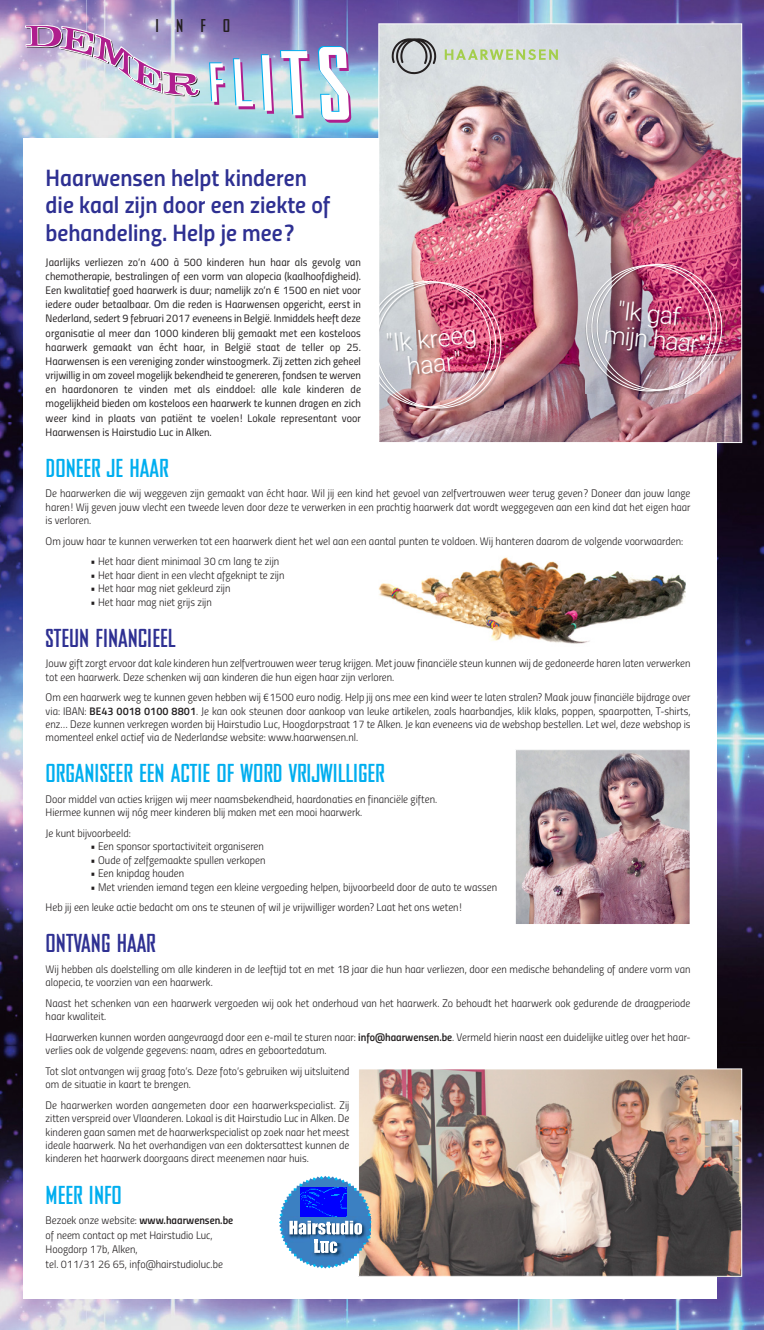
<style>
.page{position:relative;width:764px;height:1330px;background:#fff}
.page>*{position:absolute;margin:0;border:0;box-sizing:border-box;transform-origin:0 0}
.t1{font:700 61.62px "Bureau Agency";color:#af1f8e}
.t2{font:700 50.38px "Bureau Agency";color:#00aeef}
.t3{font:300 25.12px/25.1px "Roboto";color:#fff;text-align:center}
.t4{font:23.75px/27.5px "Titillium Semibold Upright";color:#2e3092}
.t5{font:700 23.75px "Bureau Agency";color:#00aeef}
.t6{font:700 23.75px "Bureau Agency";color:#2e3092}
.t7{font:700 17px "Bureau Agency";color:#231f20}
.t8{font:11px/13.5px "Titillium Light Upright";color:#231f20}
.t9{font:11px/14.1px "Titillium Regular Upright";color:#231f20;text-align:justify}
.s1{font-size:72.75px}
.s2{font-size:84px}
.s3{font-size:95.12px}
.s4{font-family:"Titillium Semibold Upright"}
</style>
<div class="page">
<img style="left:0;top:0;width:764px;height:1329px">
<div style="left:24px;top:138px;width:693px;height:1161px;background:#fff"></div>
<img style="left:379px;top:557px;width:306px;height:87px">
<svg style="left:25px;top:23px;width:175px;height:76px;background:#c5b4d2"></svg>
<img style="left:380px;top:26px;width:360px;height:415px">
<img style="left:380px;top:278px;width:124px;height:133px">
<img style="left:583px;top:261px;width:142px;height:133px">
<div style="left:378px;top:24px;width:364px;height:419px;border:1px solid #fff"></div>
<img style="left:517px;top:751px;width:171px;height:172px">
<div style="left:515px;top:749px;width:175px;height:176px;border:1px solid #fff"></div>
<img style="left:360px;top:1070px;width:380px;height:204px">
<div style="left:358px;top:1068px;width:384px;height:208px;border:1px solid #fff"></div>
<svg style="left:445px;top:49px;width:113px;height:11px"></svg>
<svg style="left:392px;top:38px;width:44px;height:36px;background:#a4a6a9"></svg>
<img style="left:279px;top:1176px;width:92px;height:92px">
<img style="left:300px;top:1188px;width:47px;height:28px">
<h3 class="t7" style="left:155px;top:19px;width:76px">INFO</h3>
<h2 class="t2" style="left:208px;top:62px;width:20px">F</h2>
<h1 class="t1" style="left:235px;top:62px;width:125px">L<span class="s1">I</span><span class="s2">T</span><span class="s3">S</span></h1>
<h3 class="t4" style="left:46px;top:166px;width:286px">Haarwensen helpt kinderen die kaal zijn door een ziekte of behandeling. Help je mee?</h3>
<p class="t9" style="left:46px;top:256px;width:317px">Jaarlijks verliezen zo’n 400 à 500 kinderen hun haar als gevolg van chemotherapie, bestralingen of een vorm van alopecia (kaalhoofdigheid).<br>Een kwalitatief goed haarwerk is duur; namelijk zo’n € 1500 en niet voor iedere ouder betaalbaar. Om die reden is Haarwensen opgericht, eerst in Nederland, sedert 9 februari 2017 eveneens in België. Inmiddels heeft deze organisatie al meer dan 1000 kinderen blij gemaakt met een kosteloos haarwerk gemaakt van écht haar, in België staat de teller op 25.<br>Haarwensen is een vereniging zonder winstoogmerk. Zij zetten zich geheel vrijwillig in om zoveel mogelijk bekendheid te genereren, fondsen te werven en haardonoren te vinden met als einddoel: alle kale kinderen de mogelijkheid bieden om kosteloos een haarwerk te kunnen dragen en zich weer kind in plaats van patiënt te voelen! Lokale representant voor Haarwensen is Hairstudio Luc in Alken.</p>
<h3 class="t5" style="left:46px;top:458px;width:124px">DONEER JE HAAR</h3>
<p class="t8" style="left:46px;top:488px;width:646px;text-align:justify">De haarwerken die wij weggeven zijn gemaakt van écht haar. Wil jij een kind het gevoel van zelfvertrouwen weer terug geven? Doneer dan jouw lange haren! Wij geven jouw vlecht een tweede leven door deze te verwerken in een prachtig haarwerk dat wordt weggegeven aan een kind dat het eigen haar is verloren.</p>
<p class="t8" style="left:46px;top:535px;width:639px">Om jouw haar te kunnen verwerken tot een haarwerk dient het wel aan een aantal punten te voldoen. Wij hanteren daarom de volgende voorwaarden:</p>
<p class="t8" style="left:91px;top:556px;width:190px">• Het haar dient minimaal 30 cm lang te zijn</p>
<p class="t8" style="left:91px;top:569px;width:195px">• Het haar dient in een vlecht afgeknipt te zijn</p>
<p class="t8" style="left:91px;top:583px;width:141px">• Het haar mag niet gekleurd zijn</p>
<p class="t8" style="left:91px;top:596px;width:123px">• Het haar mag niet grijs zijn</p>
<h3 class="t6" style="left:46px;top:628px;width:131px">STEUN FINANCIEEL</h3>
<p class="t8" style="left:46px;top:658px;width:646px">Jouw gift zorgt ervoor dat kale kinderen hun zelfvertrouwen weer terug krijgen. Met jouw financiële steun kunnen wij de gedoneerde haren laten verwerken tot een haarwerk. Deze schenken wij aan kinderen die hun eigen haar zijn verloren.</p>
<p class="t8" style="left:46px;top:691px;width:646px;text-align:justify">Om een haarwerk weg te kunnen geven hebben wij €1500 euro nodig. Help jij ons mee een kind weer te laten stralen? Maak jouw financiële bijdrage over via: IBAN: <span class="s4">BE43 0018 0100 8801</span>. Je kan ook steunen door aankoop van leuke artikelen, zoals haarbandjes, klik klaks, poppen, spaarpotten, T-shirts, enz… Deze kunnen verkregen worden bij Hairstudio Luc, Hoogdorpstraat 17 te Alken. Je kan eveneens via de webshop bestellen. Let wel, deze webshop is momenteel enkel actief via de Nederlandse website: www.haarwensen.nl.</p>
<h3 class="t5" style="left:46px;top:764px;width:340px">ORGANISEER EEN ACTIE OF WORD VRIJWILLIGER</h3>
<p class="t8" style="left:46px;top:793px;width:393px">Door middel van acties krijgen wij meer naamsbekendheid, haardonaties en financiële giften.<br>Hiermee kunnen wij nóg meer kinderen blij maken met een mooi haarwerk.</p>
<p class="t8" style="left:46px;top:827px;width:87px">Je kunt bijvoorbeeld:</p>
<p class="t8" style="left:91px;top:841px;width:175px">• Een sponsor sportactiviteit organiseren</p>
<p class="t8" style="left:91px;top:854px;width:176px">• Oude of zelfgemaakte spullen verkopen</p>
<p class="t8" style="left:91px;top:868px;width:95px">• Een knipdag houden</p>
<p class="t8" style="left:46px;top:878px;width:453px;line-height:20.5px;text-indent:45px">• Met vrienden iemand tegen een kleine vergoeding helpen, bijvoorbeeld door de auto te wassen<br>Heb jij een leuke actie bedacht om ons te steunen of wil je vrijwilliger worden? Laat het ons weten!</p>
<h3 class="t6" style="left:46px;top:934px;width:112px">ONTVANG HAAR</h3>
<p class="t8" style="left:46px;top:963px;width:646px">Wij hebben als doelstelling om alle kinderen in de leeftijd tot en met 18 jaar die hun haar verliezen, door een medische behandeling of andere vorm van alopecia, te voorzien van een haarwerk.</p>
<p class="t8" style="left:46px;top:997px;width:646px">Naast het schenken van een haarwerk vergoeden wij ook het onderhoud van het haarwerk. Zo behoudt het haarwerk ook gedurende de draagperiode haar kwaliteit.</p>
<p class="t8" style="left:46px;top:1031px;width:646px">Haarwerken kunnen worden aangevraagd door een e-mail te sturen naar: <span class="s4">info@haarwensen.be</span>. Vermeld hierin naast een duidelijke uitleg over het haar&shy;verlies ook de volgende gegevens: naam, adres en geboortedatum.</p>
<p class="t8" style="left:46px;top:1065px;width:305px">Tot slot ontvangen wij graag foto’s. Deze foto’s gebruiken wij uitsluitend om de situatie in kaart te brengen.</p>
<p class="t8" style="left:46px;top:1099px;width:305px;text-align:justify">De haarwerken worden aangemeten door een haarwerkspecialist. Zij zitten verspreid over Vlaanderen. Lokaal is dit Hairstudio Luc in Alken. De kinderen gaan samen met de haarwerkspecialist op zoek naar het meest ideale haarwerk. Na het overhandigen van een doktersattest kunnen de kinderen het haarwerk doorgaans direct meenemen naar huis.</p>
<h3 class="t5" style="left:46px;top:1185px;width:78px">MEER INFO</h3>
<p class="t8" style="left:46px;top:1214px;width:189px;line-height:14.6px">Bezoek onze website: <span class="s4">www.haarwensen.be </span>of neem contact op met Hairstudio Luc, Hoogdorp 17b, Alken,<br>tel. 011/31 26 65, info@hairstudioluc.be</p>
<h3 class="t3" style="left:608px;top:297px;width:104px;text-align:left;text-indent:11px;rotate:6deg">"Ik gaf mijn haar"</h3>
<h3 class="t3" style="left:385px;top:331px;width:92px;rotate:-6deg">"Ik kreeg haar"</h3>
</div>
